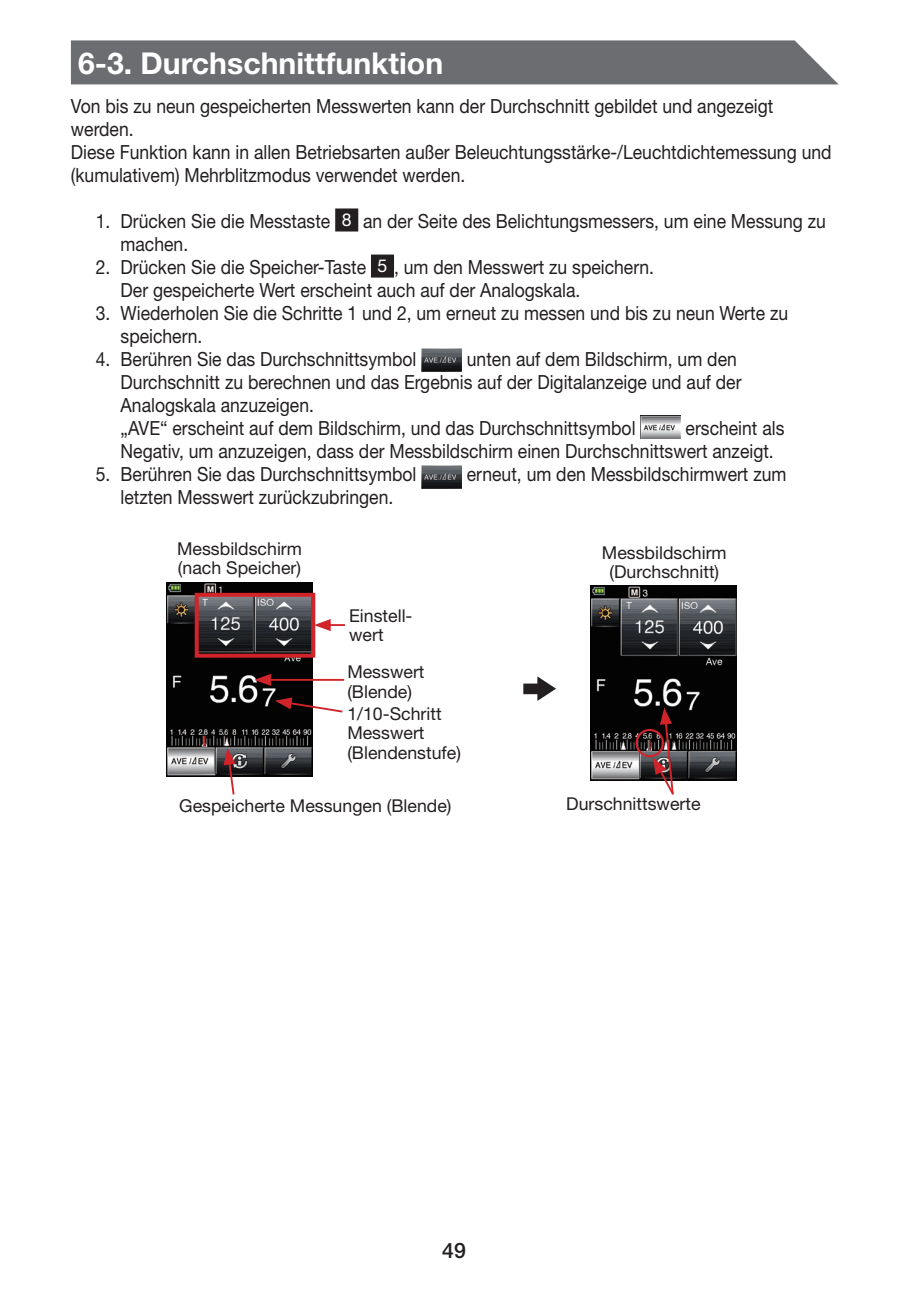
<style>
.page{position:relative;width:908px;height:1290px;background:#fff}
.page>*{position:absolute;margin:0;border:0;box-sizing:border-box;transform-origin:0 0}
.B_Head{font:700 30px "Helvetica Neue LT Std";color:#fff}
.t1{font:500 21.25px "Helvetica Neue LT Std";color:#231f20}
._00_body_indent{font:19.5px/23px "Helvetica Neue LT Std";color:#231f20;scale:.9 1}
._00_body{font:19.5px/23px "Helvetica Neue LT Std";color:#231f20;scale:.9 1}
._01_Caps_11Q{font:17.75px/19.5px "Helvetica Neue LT Std";color:#231f20}
.t2{font:17.75px "Helvetica Neue LT Std";color:#fff}
</style>
<div class="page">
<div style="left:71px;top:40px;width:767px;height:44px;background:#6c6d70"></div>
<div style="left:336px;top:210px;width:21px;height:20px;background:#231f20"></div>
<div style="left:335px;top:208px;width:23px;height:23px;border:2px solid #231f20"></div>
<div style="left:372px;top:256px;width:20px;height:20px;background:#231f20"></div>
<div style="left:371px;top:255px;width:23px;height:23px;border:2px solid #231f20"></div>
<img style="left:421px;top:348px;width:41px;height:23px">
<img style="left:640px;top:416px;width:40px;height:23px">
<img style="left:421px;top:465px;width:41px;height:23px">
<img style="left:590px;top:586px;width:146px;height:194px">
<img style="left:166px;top:582px;width:146px;height:195px">
<div style="left:195px;top:593px;width:120px;height:65px;border:4px solid #d1232a"></div>
<svg style="left:314px;top:619px;width:31px;height:12px"></svg>
<hr style="left:267px;top:679px;width:77px;height:2px;background:#d1232a">
<svg style="left:254px;top:674px;width:17px;height:12px"></svg>
<svg style="left:652px;top:708px;width:23px;height:87px;background:#6c4648"></svg>
<div style="left:635px;top:729px;width:28px;height:28px;border:2px solid #d1232a;border-radius:50%"></div>
<svg style="left:523px;top:676px;width:32px;height:25px"></svg>
<svg style="left:223px;top:748px;width:12px;height:47px"></svg>
<svg style="left:275px;top:697px;width:68px;height:17px"></svg>
<p class="B_Head" style="left:78px;top:45px;width:366px">6-3. Durchschnittfunktion</p>
<p class="_00_body" style="left:71px;top:94px;width:781px">Von bis zu neun gespeicherten Messwerten kann der Durchschnitt gebildet und angezeigt werden.</p>
<p class="_00_body" style="left:71px;top:140px;width:846px">Diese Funktion kann in allen Betriebsarten außer Beleuchtungsstärke-/Leuchtdichtemessung und (kumulativem) Mehrblitzmodus verwendet werden.</p>
<p class="_00_body_indent" style="left:96px;top:209px;width:262px">1. Drücken Sie die Messtaste</p>
<p class="t2" style="left:341px;top:209px;width:11px">8</p>
<p class="_00_body_indent" style="left:363px;top:209px;width:515px">an der Seite des Belichtungsmessers, um eine Messung zu</p>
<p class="_00_body_indent" style="left:120px;top:232px;width:77px">machen.</p>
<p class="_00_body_indent" style="left:96px;top:255px;width:302px">2. Drücken Sie die Speicher-Taste</p>
<p class="t2" style="left:377px;top:255px;width:11px">5</p>
<p class="_00_body_indent" style="left:120px;top:255px;width:594px;text-indent:273px">, um den Messwert zu speichern.<br>Der gespeicherte Wert erscheint auch auf der Analogskala.</p>
<p class="_00_body_indent" style="left:120px;top:301px;width:743px;text-indent:-25px">3. Wiederholen Sie die Schritte 1 und 2, um erneut zu messen und bis zu neun Werte zu speichern.</p>
<p class="_00_body_indent" style="left:96px;top:347px;width:358px">4. Berühren Sie das Durchschnittsymbol</p>
<p class="_00_body_indent" style="left:120px;top:347px;width:691px;text-indent:346px">unten auf dem Bildschirm, um den Durchschnitt zu berechnen und das Ergebnis auf der Digitalanzeige und auf der Analogskala anzuzeigen.<br>„AVE“ erscheint auf dem Bildschirm, und das Durchschnittsymbol</p>
<p class="_00_body_indent" style="left:120px;top:417px;width:738px;text-indent:564px">erscheint als<br>Negativ, um anzuzeigen, dass der Messbildschirm einen Durchschnittswert anzeigt.</p>
<p class="_00_body_indent" style="left:96px;top:463px;width:358px">5. Berühren Sie das Durchschnittsymbol</p>
<p class="_00_body_indent" style="left:466px;top:463px;width:356px">erneut, um den Messbildschirmwert zum</p>
<p class="_00_body_indent" style="left:120px;top:486px;width:304px">letzten Messwert zurückzubringen.</p>
<p class="_01_Caps_11Q" style="left:177px;top:539px;width:126px">Messbildschirm</p>
<p class="_01_Caps_11Q" style="left:178px;top:558px;width:125px">(nach Speicher)</p>
<p class="_01_Caps_11Q" style="left:349px;top:605px;width:65px">Einstell-</p>
<p class="_01_Caps_11Q" style="left:349px;top:625px;width:36px">wert</p>
<p class="_01_Caps_11Q" style="left:347px;top:662px;width:79px">Messwert (Blende)</p>
<p class="_01_Caps_11Q" style="left:347px;top:703px;width:115px">1/10-Schritt<br>Messwert (Blendenstufe)</p>
<p class="_01_Caps_11Q" style="left:179px;top:795px;width:274px">Gespeicherte Messungen (Blende)</p>
<p class="_01_Caps_11Q" style="left:601px;top:542px;width:126px;text-align:center">Messbildschirm (Durchschnitt)</p>
<p class="_01_Caps_11Q" style="left:566px;top:793px;width:136px">Durschnittswerte</p>
<p class="t1" style="left:442px;top:1238px;width:25px">49</p>
</div>
